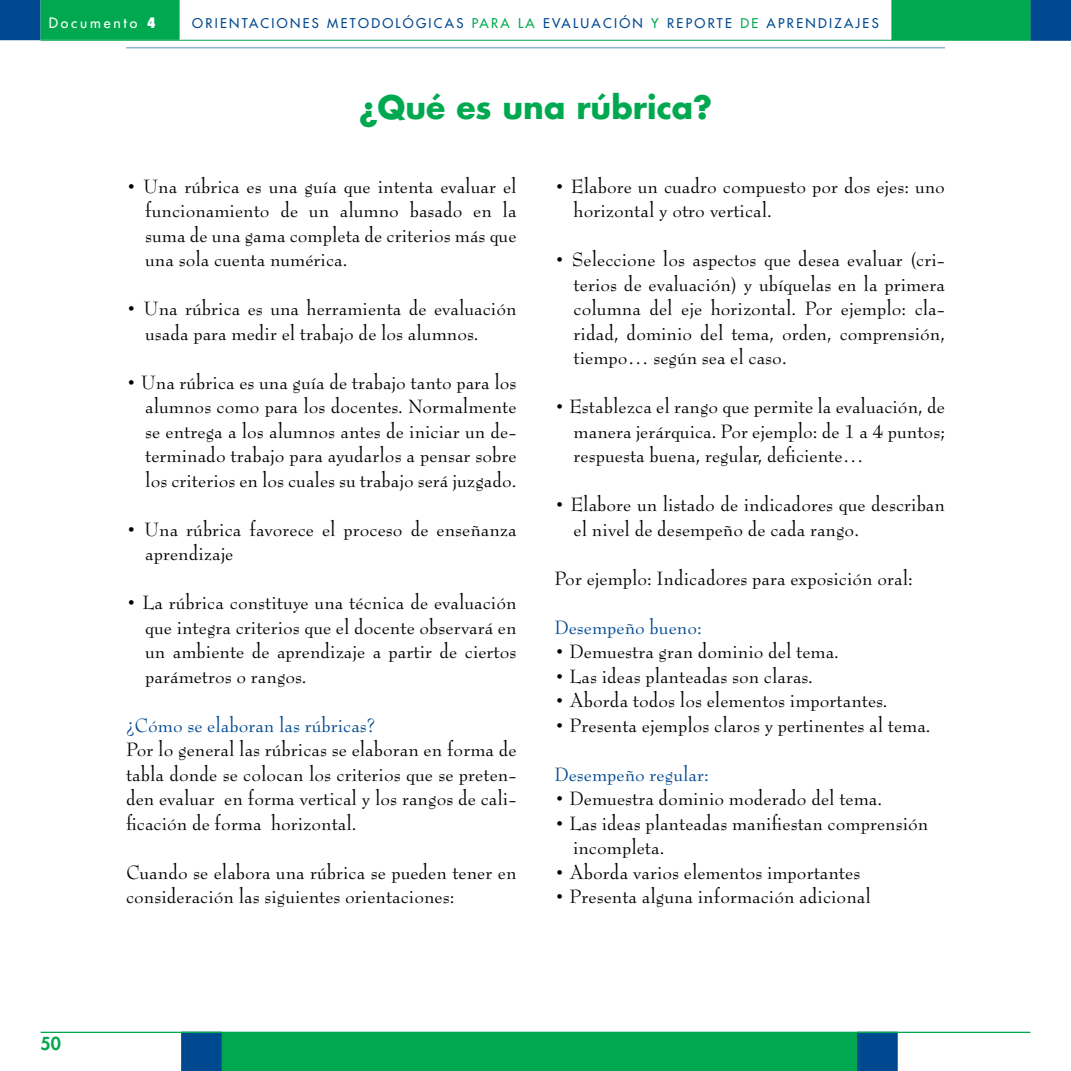
<style>
.page{position:relative;width:1071px;height:1071px;background:#fff}
.page>*{position:absolute;margin:0;border:0;box-sizing:border-box;transform-origin:0 0}
.t1{font:700 31.5px "Futura";color:#00a94f}
.t2{font:21px/24.5px "Bernhard Modern Std";color:#000;text-align:justify}
.t3{font:21px "Bernhard Modern Std";color:#004990}
.t4{font:800 17.5px "Futura";color:#00a94f}
.t5{font:14px "Futura";letter-spacing:.2em;color:#fff}
.t6{font:13.12px "Futura";letter-spacing:.175em;color:#004990}
.s1{font-weight:800;font-stretch:condensed}
.s2{color:#00a94f}
</style>
<div class="page">
<svg style="left:181px;top:1033px;width:717px;height:38px;background:#009e56"></svg>
<hr style="left:41px;top:1032px;width:989px;height:1px;background:#00a94f">
<hr style="left:41px;top:40px;width:989px;height:1px;background:#00a94f">
<hr style="left:126px;top:47px;width:819px;height:1px;background:#004990">
<svg style="left:0;top:0;width:180px;height:40px;background:#01935e"></svg>
<svg style="left:891px;top:0;width:180px;height:41px;background:#02945e"></svg>
<p class="t5" style="left:49px;top:14px;width:108px">Documento <span class="s1">4</span></p>
<p class="t6" style="left:192px;top:15px;width:688px">ORIENTACIONES METODOLÓGICAS <span class="s2">PARA LA</span> EVALUACIÓN <span class="s2">Y</span> REPORTE <span class="s2">DE</span> APRENDIZAJES</p>
<h1 class="t1" style="left:359px;top:86px;width:355px">¿Qué es una rúbrica?</h1>
<p class="t4" style="left:41px;top:1032px;width:22px">50</p>
<p class="t2" style="left:145px;top:174px;width:373px;text-indent:-19px">• Una rúbrica es una guía que intenta evaluar el funcionamiento de un alumno basado en la suma de una gama completa de criterios más que una sola cuenta numérica.</p>
<p class="t2" style="left:145px;top:296px;width:373px;text-indent:-19px">• Una rúbrica es una herramienta de evaluación usada para medir el trabajo de los alumnos.</p>
<p class="t2" style="left:145px;top:370px;width:373px;text-indent:-19px">• Una rúbrica es una guía de trabajo tanto para los alumnos como para los docentes. Normalmente se entrega a los alumnos antes de iniciar un de&shy;terminado trabajo para ayudarlos a pensar sobre los criterios en los cuales su trabajo será juzgado.</p>
<p class="t2" style="left:145px;top:517px;width:373px;text-indent:-19px">• Una rúbrica favorece el proceso de enseñanza aprendizaje</p>
<p class="t2" style="left:145px;top:591px;width:373px;text-indent:-19px">• La rúbrica constituye una técnica de evaluación que integra criterios que el docente observará en un ambiente de aprendizaje a partir de ciertos parámetros o rangos.</p>
<p class="t3" style="left:126px;top:714px;width:251px">¿Cómo se elaboran las rúbricas?</p>
<p class="t2" style="left:126px;top:738px;width:392px">Por lo general las rúbricas se elaboran en forma de tabla donde se colocan los criterios que se preten&shy;den evaluar en forma vertical y los rangos de cali&shy;ficación de forma horizontal.</p>
<p class="t2" style="left:126px;top:860px;width:392px">Cuando se elabora una rúbrica se pueden tener en consideración las siguientes orientaciones:</p>
<p class="t2" style="left:574px;top:174px;width:373px;text-indent:-19px">• Elabore un cuadro compuesto por dos ejes: uno horizontal y otro vertical.</p>
<p class="t2" style="left:574px;top:248px;width:373px;text-indent:-19px">• Seleccione los aspectos que desea evaluar (cri&shy;terios de evaluación) y ubíquelas en la primera columna del eje horizontal. Por ejemplo: cla&shy;ridad, dominio del tema, orden, comprensión, tiempo… según sea el caso.</p>
<p class="t2" style="left:574px;top:395px;width:373px;text-indent:-19px">• Establezca el rango que permite la evaluación, de manera jerárquica. Por ejemplo: de 1 a 4 puntos; respuesta buena, regular, deficiente…</p>
<p class="t2" style="left:574px;top:493px;width:373px;text-indent:-19px">• Elabore un listado de indicadores que describan el nivel de desempeño de cada rango.</p>
<p class="t2" style="left:554px;top:566px;width:360px">Por ejemplo: Indicadores para exposición oral:</p>
<p class="t3" style="left:554px;top:616px;width:149px">Desempeño bueno:</p>
<p class="t2" style="left:554px;top:640px;width:286px">• Demuestra gran dominio del tema.</p>
<p class="t2" style="left:554px;top:664px;width:260px">• Las ideas planteadas son claras.</p>
<p class="t2" style="left:554px;top:689px;width:335px">• Aborda todos los elementos importantes.</p>
<p class="t2" style="left:554px;top:713px;width:378px">• Presenta ejemplos claros y pertinentes al tema.</p>
<p class="t3" style="left:554px;top:763px;width:156px">Desempeño regular:</p>
<p class="t2" style="left:554px;top:787px;width:329px">• Demuestra dominio moderado del tema.</p>
<p class="t2" style="left:573px;top:811px;width:357px;text-indent:-19px">• Las ideas planteadas manifiestan comprensión incompleta.</p>
<p class="t2" style="left:554px;top:860px;width:307px">• Aborda varios elementos importantes</p>
<p class="t2" style="left:554px;top:885px;width:318px">• Presenta alguna información adicional</p>
</div>
